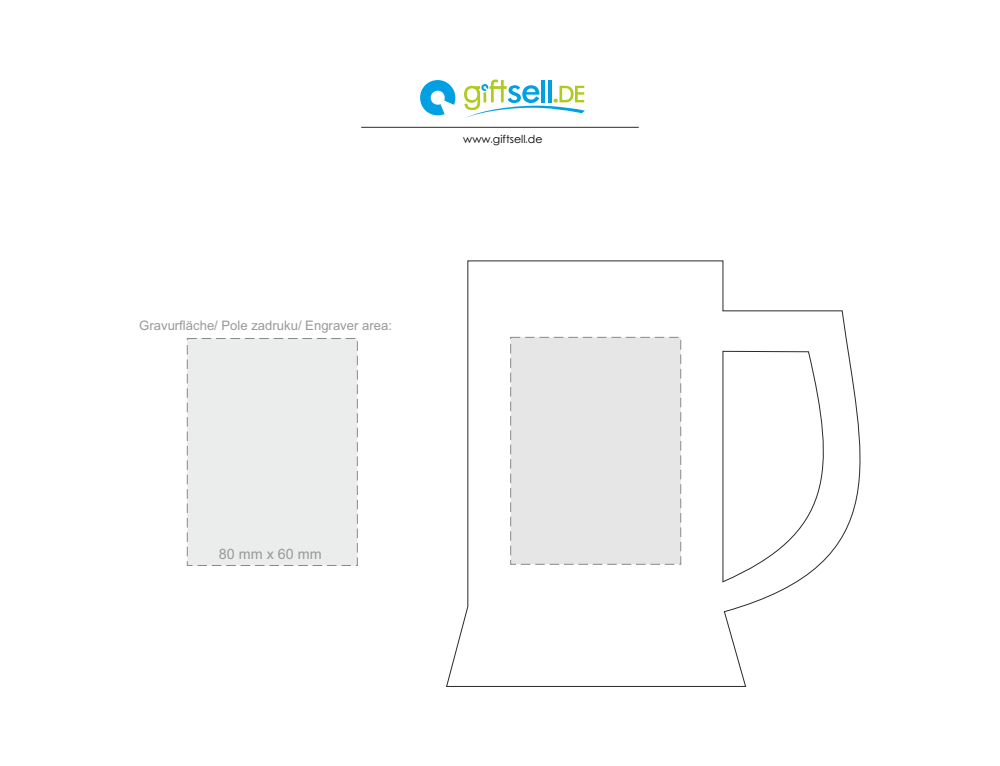
<style>
.page{position:relative;width:1000px;height:766px;background:#fff}
.page>*{position:absolute;margin:0;border:0;box-sizing:border-box;transform-origin:0 0}
.t1{font:14.3px "Arial";color:#999}
.t2{font:13.1px "Arial";color:#999}
.t3{font:11px "Levenim";color:#000}
</style>
<div class="page">
<hr style="left:361px;top:127px;width:278px;height:1px;background:#2b2a29">
<svg style="left:464px;top:79px;width:121px;height:39px"></svg>
<svg style="left:420px;top:80px;width:35px;height:35px"></svg>
<div style="left:186px;top:338px;width:172px;height:228px;background:#ebecec"></div>
<svg style="left:446px;top:260px;width:415px;height:426px"></svg>
<div style="left:510px;top:336px;width:172px;height:229px;background:#e6e6e6"></div>
<p class="t2" style="left:139px;top:320px;width:254px">Gravurfläche/ Pole zadruku/ Engraver area:</p>
<p class="t3" style="left:463px;top:133px;width:81px">www.giftsell.de</p>
<p class="t1" style="left:219px;top:548px;width:104px">80 mm x 60 mm</p>
</div>
